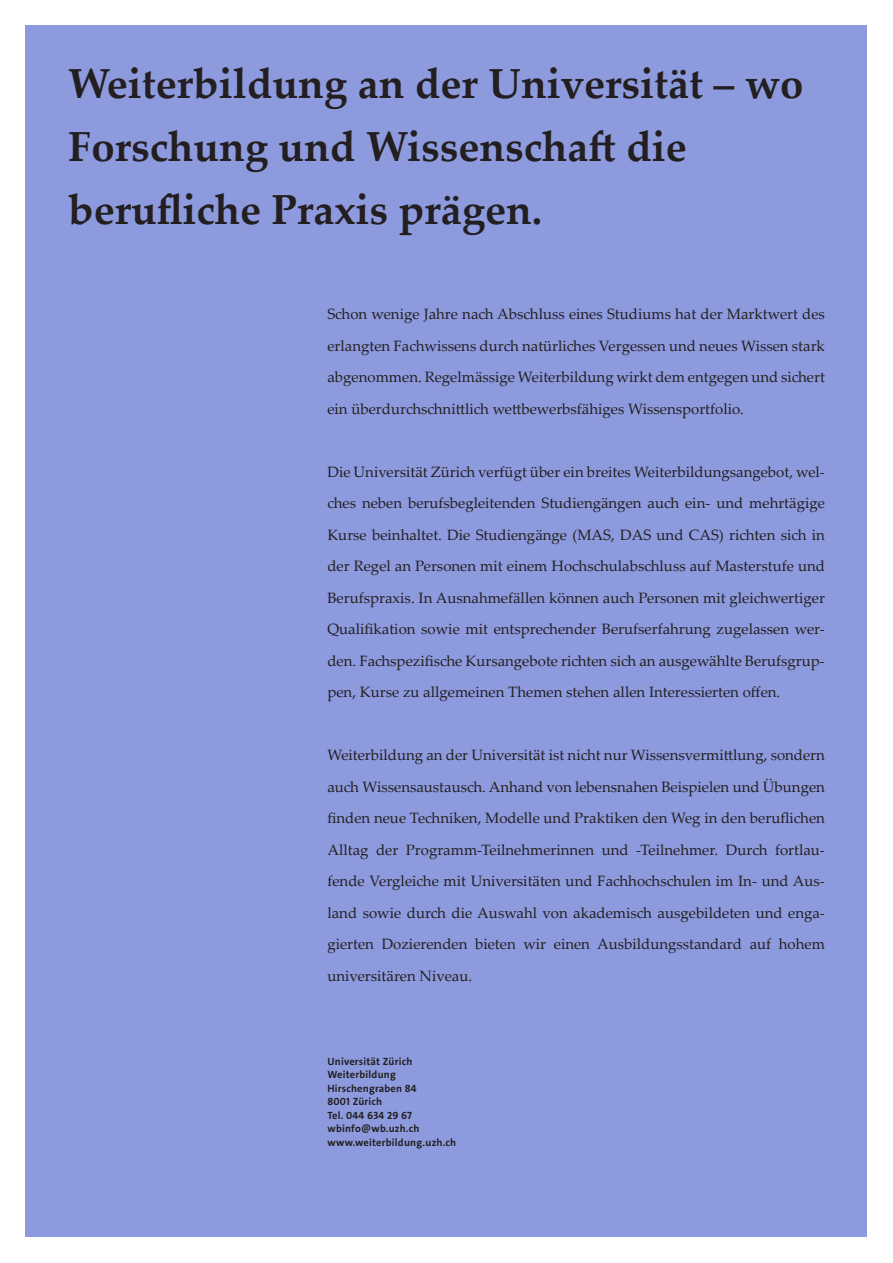
<style>
.page{position:relative;width:893px;height:1263px;background:#fff}
.page>*{position:absolute;margin:0;border:0;box-sizing:border-box;transform-origin:0 0}
.Rückseite_Titel{font:700 42px/63px "Palatino Linotype";color:#231f20}
.Lauftext{font:15px/31.5px "Palatino Linotype";color:#231f20;text-align:justify}
.Rückseite_Adresse{font:10.5px/13.5px "The Sans LP7 Bld";letter-spacing:.02em;color:#231f20}
</style>
<div class="page">
<div style="left:26px;top:26px;width:841px;height:1211px;background:#8d9bde"></div>
<p class="Rückseite_Titel" style="left:68px;top:51px;width:737px">Weiterbildung an der Universität – wo<br>Forschung und Wissenschaft die berufliche Praxis prägen.</p>
<p class="Lauftext" style="left:327px;top:298px;width:499px">Schon wenige Jahre nach Abschluss eines Studiums hat der Marktwert des erlangten Fachwissens durch natürliches Vergessen und neues Wissen stark abgenommen. Regelmässige Weiterbildung wirkt dem entgegen und sichert ein überdurchschnittlich wettbewerbsfähiges Wissensportfolio.</p>
<p class="Lauftext" style="left:327px;top:455px;width:499px">Die Universität Zürich verfügt über ein breites Weiterbildungsangebot, wel&shy;ches neben berufsbegleitenden Studiengängen auch ein- und mehrtägige Kurse beinhaltet. Die Studiengänge (MAS, DAS und CAS) richten sich in der Regel an Personen mit einem Hochschulabschluss auf Masterstufe und Berufspraxis. In Ausnahmefällen können auch Personen mit gleichwertiger Qualifikation sowie mit entsprechender Berufserfahrung zugelassen wer&shy;den. Fachspezifische Kursangebote richten sich an ausgewählte Berufsgrup&shy;pen, Kurse zu allgemeinen Themen stehen allen Interessierten offen.</p>
<p class="Lauftext" style="left:327px;top:739px;width:499px">Weiterbildung an der Universität ist nicht nur Wissensvermittlung, sondern auch Wissensaustausch. Anhand von lebensnahen Beispielen und Übungen finden neue Techniken, Modelle und Praktiken den Weg in den beruflichen Alltag der Programm-Teilnehmerinnen und -Teilnehmer. Durch fortlau&shy;fende Vergleiche mit Universitäten und Fachhochschulen im In- und Aus&shy;land sowie durch die Auswahl von akademisch ausgebildeten und enga&shy;gierten Dozierenden bieten wir einen Ausbildungsstandard auf hohem universitären Niveau.</p>
<p class="Rückseite_Adresse" style="left:327px;top:1054px;width:130px">Universität Zürich<br>Weiterbildung<br>Hirschengraben 84<br>8001 Zürich<br>Tel. 044 634 29 67 wbinfo@wb.uzh.ch www.weiterbildung.uzh.ch</p>
</div>
